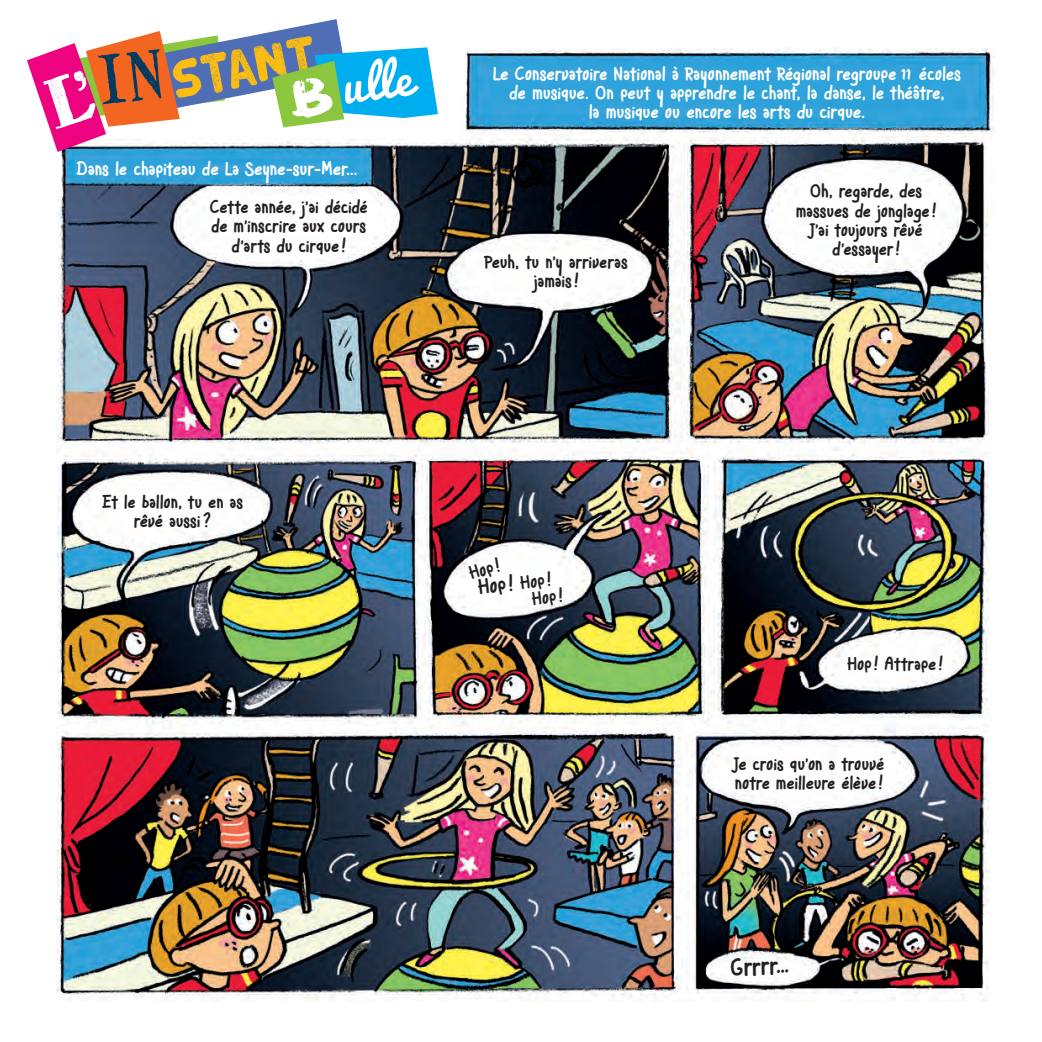
<style>
.page{position:relative;width:1042px;height:1042px;background:#fff}
.page>*{position:absolute;margin:0;border:0;box-sizing:border-box;transform-origin:0 0}
.t1{font:56.52px "HVD Poster";color:#fdbe12}
.t2{font:43.75px "Pacifico";color:#fff;scale:1.07 1}
.t3{font:24.5px "Dion";color:#231f20}
.t4{font:21.18px "Dion";color:#231f20}
.t5{font:18.9px/19.2px "Dion";letter-spacing:.02em;color:#fff;text-align:center}
.t6{font:18.38px/19.2px "Dion";letter-spacing:.025em;color:#231f20;text-align:center}
.s1{font-style:italic}
.s2{font-size:18.38px}
</style>
<div class="page">
<img style="left:56px;top:48px;width:939px;height:953px">
<svg style="left:27px;top:19px;width:411px;height:133px"></svg>
<h1 class="t1" style="left:167px;top:55px;width:148px;rotate:-10deg">stant</h1>
<h2 class="t2" style="left:336px;top:50px;width:67px;rotate:-8deg">ulle</h2>
<p class="t5" style="left:493px;top:65px;width:469px">Le Conservatoire National à Rayonnement Régional regroupe <span class="s1">11</span>écoles de musique. On peut y apprendre le chant, la danse, le théâtre,<br>la musique ou encore les arts du cirque.</p>
<p class="t5" style="left:77px;top:160px;width:282px">Dans le chapiteau de La Seyne-sur-Mer...</p>
<p class="t6" style="left:210px;top:199px;width:159px">Cette année, j’ai décidé de m’inscrire aux cours d’arts du cirque !</p>
<p class="t6" style="left:102px;top:493px;width:142px">Et le ballon, tu en as rêvé aussi ?</p>
<p class="t6" style="left:485px;top:254px;width:144px">Peuh, tu n’y arriveras jamais!</p>
<p class="t6" style="left:468px;top:565px;width:32px;rotate:-17deg">Hop!</p>
<p class="t4" style="left:477px;top:573px;width:74px;rotate:-6deg">Hop! <span class="s2">Hop!</span></p>
<p class="t6" style="left:532px;top:591px;width:32px;rotate:-6deg">Hop!</p>
<p class="t6" style="left:796px;top:183px;width:141px">Oh, regarde, des massues de jonglage !<br>J’ai toujours rêvé d’essayer!</p>
<p class="t6" style="left:847px;top:656px;width:97px">Hop! Attrape !</p>
<p class="t6" style="left:734px;top:755px;width:152px;text-align:left">Je crois qu’on a trouvé notre meilleure élève !</p>
<h3 class="t3" style="left:729px;top:952px;width:61px;rotate:-3deg">Grrrr…</h3>
</div>
